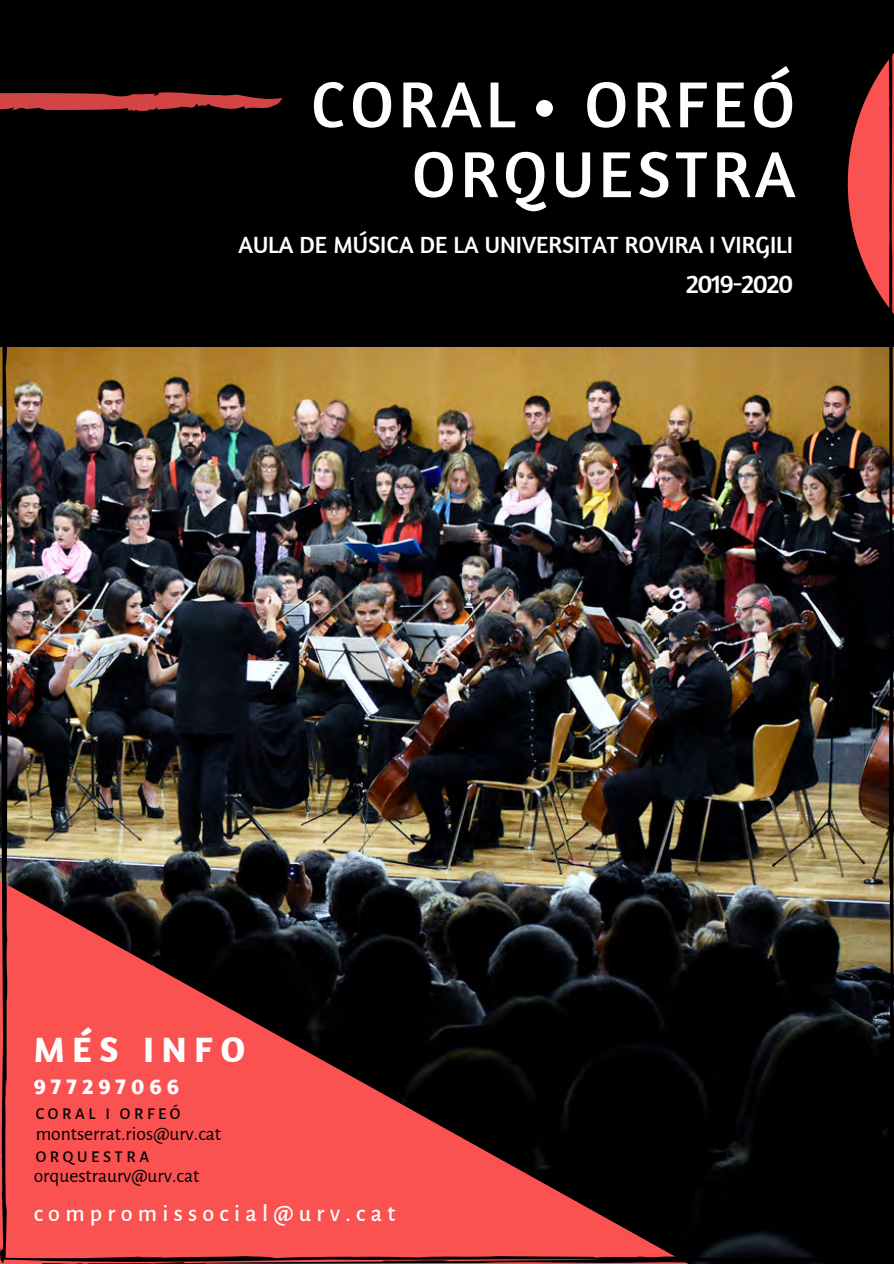
<style>
.page{position:relative;width:894px;height:1264px;background:#fff}
.page>*{position:absolute;margin:0;border:0;box-sizing:border-box;transform-origin:0 0}
.t1{font:66px/69.8px "Amaranth";letter-spacing:.07em;color:#fff;text-align:right}
.t2{font:700 36px "Amaranth";letter-spacing:.22em;color:#fff}
.t3{font:27px "Amaranth";letter-spacing:-.06em;color:#fff}
.t4{font:24px "Amaranth";color:#fff}
.t5{font:500 24px "Alegreya Sans";letter-spacing:.22em;color:#fff}
.t6{font:700 22.5px "Amaranth";letter-spacing:.22em;color:#fff}
.t7{font:19.5px/42.5px "Alegreya Sans";color:#000}
.t8{font:500 16.5px "Alegreya Sans";letter-spacing:.22em;color:#000}
</style>
<div class="page">
<img style="left:0;top:0;width:893px;height:1263px">
<svg style="left:0;top:91px;width:282px;height:33px;background:#591c1c"></svg>
<svg style="left:533px;top:97px;width:22px;height:23px"></svg>
<h1 class="t1" style="left:311px;top:68px;width:485px">CORAL ORFEÓ<br>ORQUESTRA</h1>
<p class="t4" style="left:238px;top:229px;width:556px">AULA DE MÚSICA DE LA UNIVERSITAT ROVIRA I VIRGILI</p>
<h3 class="t3" style="left:685px;top:266px;width:109px">2019-2020</h3>
<h2 class="t2" style="left:34px;top:1026px;width:213px">MÉS INFO</h2>
<p class="t6" style="left:34px;top:1072px;width:147px">977297066</p>
<p class="t8" style="left:36px;top:1104px;width:146px">CORAL I ORFEÓ</p>
<p class="t8" style="left:36px;top:1146px;width:115px">ORQUESTRA</p>
<p class="t7" style="left:34px;top:1112px;width:189px">montserrat.rios@urv.cat orquestraurv@urv.cat</p>
<p class="t5" style="left:34px;top:1198px;width:363px">compromissocial@urv.cat</p>
</div>
